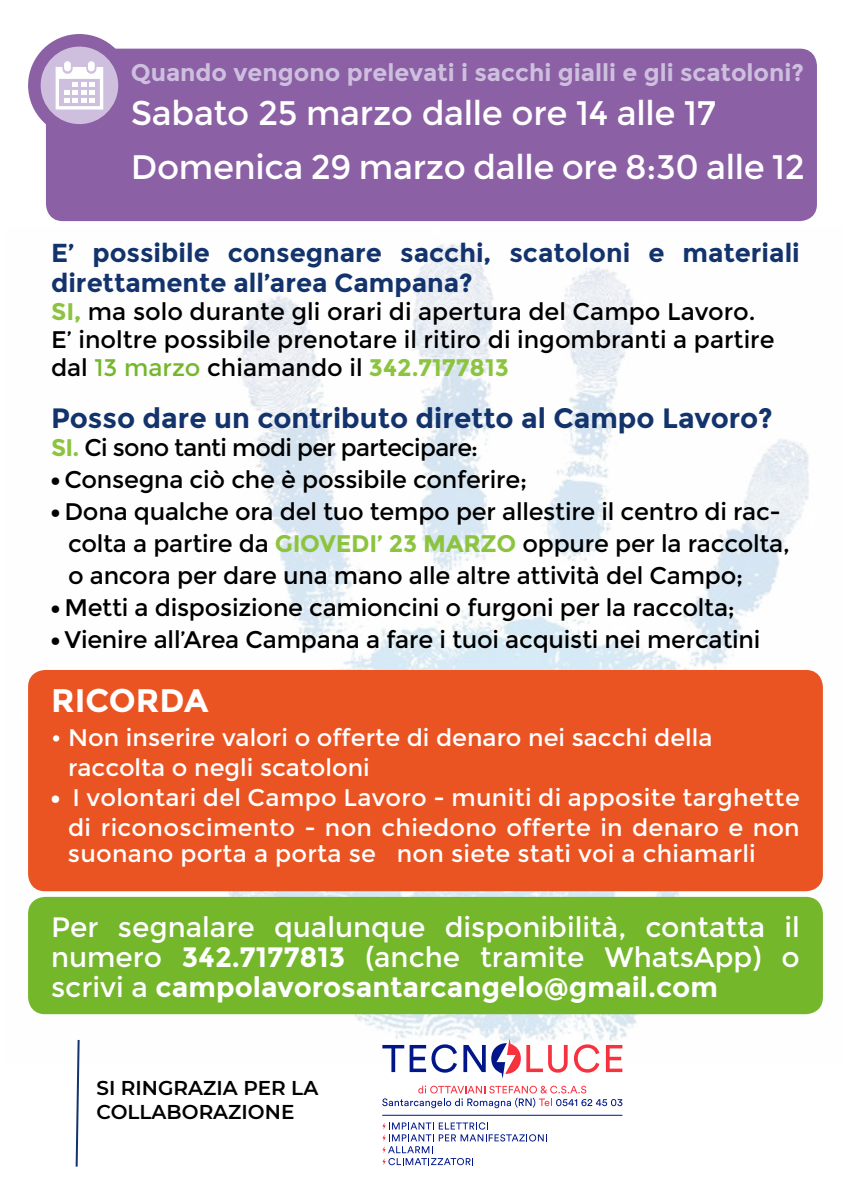
<style>
.page{position:relative;width:851px;height:1202px;background:#fff}
.page>*{position:absolute;margin:0;border:0;box-sizing:border-box;transform-origin:0 0}
.t1{font:34px/54px "Montserrat";letter-spacing:-.01em;color:#fff}
.t2{font:700 32.6px "Montserrat";color:#fff}
.t3{font:28px/30px "Montserrat";color:#fff;text-align:justify}
.t4{font:700 28px "Montserrat";color:#13336d}
.t5{font:700 26px/30px "Montserrat";color:#13336d}
.t6{font:24px/28px "Montserrat";letter-spacing:-.01em;color:#000}
.t7{font:24px/30px "Montserrat";letter-spacing:.01em;color:#fff}
.t8{font:700 24px "Montserrat";color:#cebfdf}
.t9{font:24px "Montserrat";letter-spacing:-.03em;color:#000}
.t10{font:600 20px/24px "Montserrat";color:#000}
.s1{font-weight:700;color:#8cc440}
.s2{color:#74b72b}
.s3{font-weight:900}
.s4{font-weight:700}
</style>
<div class="page">
<img style="left:28px;top:244px;width:795px;height:819px">
<svg style="left:382px;top:1044px;width:75px;height:29px"></svg>
<svg style="left:463px;top:1045px;width:22px;height:27px"></svg>
<svg style="left:526px;top:1045px;width:41px;height:28px"></svg>
<svg style="left:574px;top:1044px;width:25px;height:29px"></svg>
<svg style="left:605px;top:1045px;width:17px;height:27px"></svg>
<svg style="left:491px;top:1038px;width:29px;height:40px"></svg>
<svg style="left:382px;top:1122px;width:162px;height:43px"></svg>
<svg style="left:382px;top:1086px;width:240px;height:22px"></svg>
<hr style="left:382px;top:1115px;width:240px;height:1px;background:#001689">
<svg style="left:75px;top:1038px;width:6px;height:129px"></svg>
<div style="left:28px;top:897px;width:794px;height:117px;background:#74b72b;border-radius:17px"></div>
<div style="left:28px;top:670px;width:794px;height:221px;background:#ea5423;border-radius:17px"></div>
<div style="left:28px;top:34px;width:103px;height:103px;background:#8b60a5;border-radius:50%"></div>
<div style="left:46px;top:49px;width:770px;height:172px;background:#8b60a5;border-radius:17px"></div>
<div style="left:41px;top:47px;width:77px;height:77px;background:#cebfdf;border-radius:50%"></div>
<div style="left:88px;top:61px;width:7px;height:10px;background:#fff;border-radius:3px"></div>
<div style="left:64px;top:61px;width:7px;height:10px;background:#fff;border-radius:3px"></div>
<svg style="left:56px;top:67px;width:47px;height:43px"></svg>
<p class="t8" style="left:131px;top:58px;width:674px">Quando vengono prelevati i sacchi gialli e gli scatoloni?</p>
<h1 class="t1" style="left:131px;top:86px;width:675px">Sabato 25 marzo dalle ore 14 alle 17<br>Domenica 29 marzo dalle ore 8:30 alle 12</h1>
<p class="t5" style="left:51px;top:238px;width:750px">E’ possibile consegnare sacchi, scatoloni e materiali direttamente all’area Campana?</p>
<p class="t6" style="left:51px;top:298px;width:725px"><span class="s1">SI,</span> ma solo durante gli orari di apertura del Campo Lavoro.<br>E’ inoltre possibile prenotare il ritiro di ingombranti a partire dal <span class="s2">13 marzo</span> chiamando il <span class="s1">342.7177813</span></p>
<p class="t4" style="left:51px;top:402px;width:723px">Posso dare un contributo diretto al Campo Lavoro?</p>
<p class="t9" style="left:51px;top:434px;width:428px"><span class="s1">SI.</span> Ci sono tanti modi per partecipare:</p>
<p class="t6" style="left:51px;top:466px;width:477px"><span class="s3">•</span> Consegna ciò che è possibile conferire;</p>
<p class="t6" style="left:68px;top:496px;width:723px;line-height:32px;text-indent:-17px"><span class="s3">•</span> Dona qualche ora del tuo tempo per allestire il centro di rac&shy;colta a partire da <span class="s1">GIOVEDI’ 23 MARZO</span> oppure per la raccolta, o ancora per dare una mano alle altre attività del Campo;</p>
<p class="t6" style="left:51px;top:594px;width:685px"><span class="s3">•</span> Metti a disposizione camioncini o furgoni per la raccolta;</p>
<p class="t6" style="left:51px;top:626px;width:710px"><span class="s3">•</span> Vienire all’Area Campana a fare i tuoi acquisti nei mercatini</p>
<h2 class="t2" style="left:51px;top:681px;width:159px">RICORDA</h2>
<p class="t7" style="left:68px;top:723px;width:646px;text-indent:-17px">• Non inserire valori o offerte di denaro nei sacchi della raccolta o negli scatoloni</p>
<p class="t7" style="left:51px;top:783px;width:750px;text-align:right"><span class="s3">•</span> I volontari del Campo Lavoro - muniti di apposite targhette di riconoscimento - non chiedono offerte in denaro e non</p>
<p class="t7" style="left:68px;top:839px;width:689px">suonano porta a porta se non siete stati voi a chiamarli</p>
<p class="t3" style="left:51px;top:913px;width:750px">Per segnalare qualunque disponibilità, contatta il numero <span class="s4">342.7177813</span> (anche tramite WhatsApp) o scrivi a <span class="s4">campolavorosantarcangelo@gmail.com</span></p>
<p class="t10" style="left:96px;top:1075px;width:223px">SI RINGRAZIA PER LA<br>COLLABORAZIONE</p>
</div>
